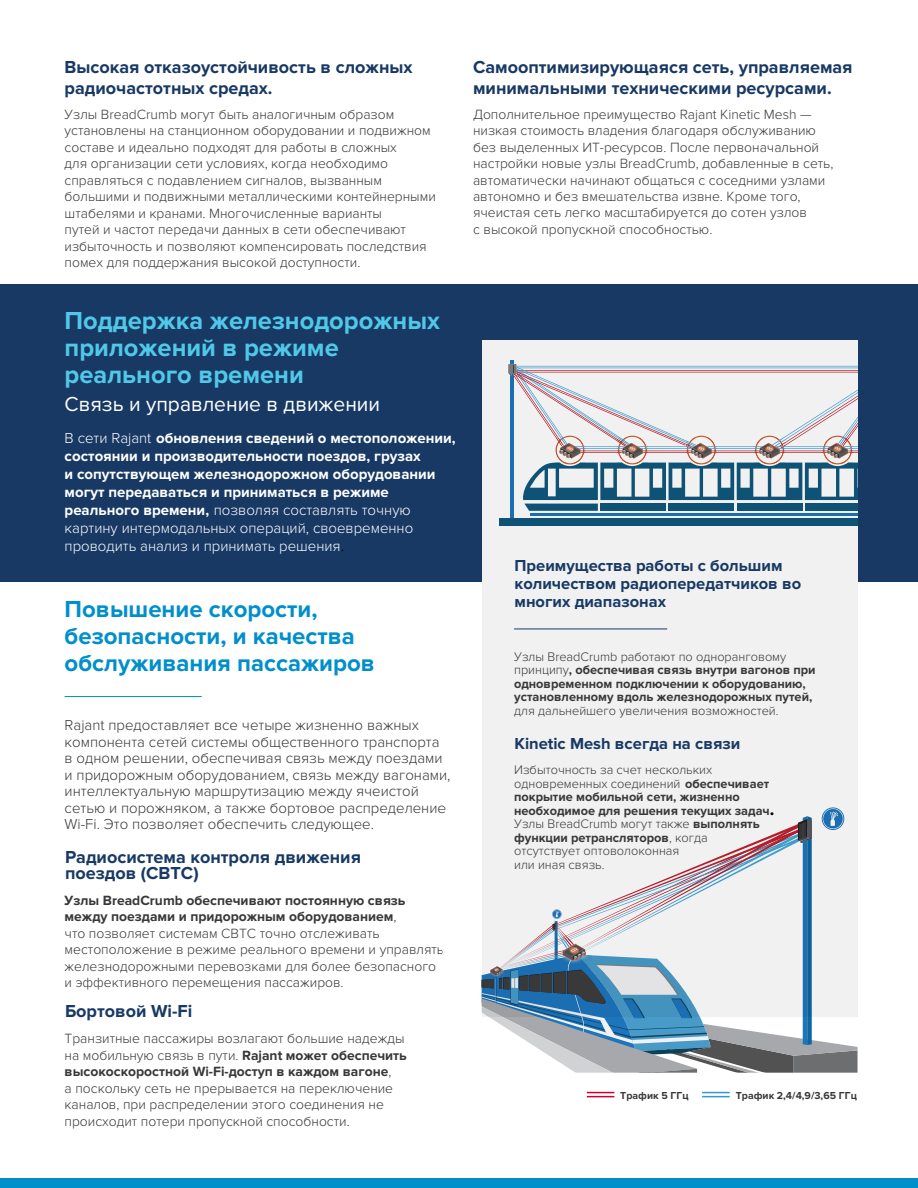
<style>
.page{position:relative;width:918px;height:1188px;background:#fff}
.page>*{position:absolute;margin:0;border:0;box-sizing:border-box;transform-origin:0 0}
.t1{font:700 25.5px/27px "Proxima Nova";color:#50c8e8}
.t2{font:700 24px/27px "Proxima Nova";color:#008fcb}
.t3{font:21px "Proxima Nova";color:#fff}
.t4{font:700 18px/21px "Proxima Nova";color:#183964}
.t5{font:700 16.5px/18px "Proxima Nova";color:#183964}
.t6{font:300 15px/16.5px "Proxima Nova";color:#383839}
.t7{font:700 15px/18px "Proxima Nova";color:#fff}
.t8{font:300 13.8px/16.5px "Proxima Nova";color:#383839}
.t9{font:300 12.9px/13.5px "Proxima Nova";color:#383839}
.t10{font:700 12.9px/13.5px "Proxima Nova";color:#383839}
.t11{font:700 10.5px "Proxima Nova";color:#383839}
.s1{font-weight:300}
.s2{font-weight:300;font-size:18px;color:#000}
.s3{font-weight:700}
.s4{font-weight:700;font-size:18px;color:#000}
</style>
<div class="page">
<div style="left:0;top:284px;width:918px;height:298px;background:#183964"></div>
<div style="left:482px;top:340px;width:376px;height:677px;background:#f1f1f2"></div>
<hr style="left:511px;top:360px;width:3px;height:159px;background:#1d75bc">
<hr style="left:530px;top:513px;width:328px;height:3px;background:#1d75bc">
<div style="left:500px;top:519px;width:358px;height:7px;background:#0e5375"></div>
<svg style="left:508px;top:364px;width:350px;height:147px"></svg>
<svg style="left:482px;top:807px;width:376px;height:266px"></svg>
<svg style="left:587px;top:1092px;width:27px;height:5px"></svg>
<svg style="left:702px;top:1092px;width:28px;height:5px"></svg>
<hr style="left:514px;top:629px;width:153px;height:1px;background:#183964">
<hr style="left:65px;top:696px;width:137px;height:1px;background:#008fcb">
<div style="left:0;top:1178px;width:918px;height:10px;background:#008fcb"></div>
<h3 class="t4" style="left:65px;top:56px;width:349px">Высокая отказоустойчивость в сложных радиочастотных средах.</h3>
<h3 class="t4" style="left:473px;top:56px;width:381px">Самооптимизирующаяся сеть, управляемая минимальными техническими ресурсами.</h3>
<p class="t8" style="left:65px;top:106px;width:373px">Узлы BreadCrumb могут быть аналогичным образом установлены на станционном оборудовании и подвижном составе и идеально подходят для работы в сложных<br>для организации сети условиях, когда необходимо справляться с подавлением сигналов, вызванным большими и подвижными металлическими контейнерными штабелями и кранами. Многочисленные варианты<br>путей и частот передачи данных в сети обеспечивают избыточность и позволяют компенсировать последствия помех для поддержания высокой доступности.</p>
<p class="t8" style="left:473px;top:106px;width:362px">Дополнительное преимущество Rajant Kinetic Mesh — низкая стоимость владения благодаря обслуживанию без выделенных ИТ-ресурсов. После первоначальной настройки новые узлы BreadCrumb, добавленные в сеть, автоматически начинают общаться с соседними узлами автономно и без вмешательства извне. Кроме того, ячеистая сеть легко масштабируется до сотен узлов<br>с высокой пропускной способностью.</p>
<h1 class="t1" style="left:65px;top:307px;width:377px">Поддержка железнодорожных приложений в режиме реального времени</h1>
<h3 class="t3" style="left:65px;top:392px;width:317px">Связь и управление в движении</h3>
<p class="t7" style="left:65px;top:429px;width:393px"><span class="s1">В сети Rajant</span> обновления сведений о местоположении, состоянии и производительности поездов, грузах<br>и сопутствующем железнодорожном оборудовании могут передаваться и приниматься в режиме реального времени, <span class="s1">позволяя составлять точную картину интермодальных операций, своевременно проводить анализ и принимать решения</span><span class="s2">.</span></p>
<h2 class="t2" style="left:65px;top:596px;width:312px">Повышение скорости, безопасности, и качества обслуживания пассажиров</h2>
<p class="t6" style="left:65px;top:717px;width:387px">Rajant предоставляет все четыре жизненно важных компонента сетей системы общественного транспорта в одном решении, обеспечивая связь между поездами и придорожным оборудованием, связь между вагонами, интеллектуальную маршрутизацию между ячеистой сетью и порожняком, а также бортовое распределение Wi-Fi. Это позволяет обеспечить следующее.</p>
<h3 class="t4" style="left:65px;top:849px;width:297px;line-height:16.5px">Радиосистема контроля движения поездов (CBTC)</h3>
<p class="t8" style="left:65px;top:892px;width:381px"><span class="s3">Узлы BreadCrumb обеспечивают постоянную связь между поездами и придорожным оборудованием</span>,<br>что позволяет системам CBTC точно отслеживать местоположение в режиме реального времени и управлять железнодорожными перевозками для более безопасного и эффективного перемещения пассажиров.</p>
<h3 class="t4" style="left:65px;top:1001px;width:129px">Бортовой Wi-Fi</h3>
<p class="t8" style="left:65px;top:1031px;width:344px">Транзитные пассажиры возлагают большие надежды на мобильную связь в пути. <span class="s3">Rajant может обеспечить высокоскоростной Wi-Fi-доступ в каждом вагоне</span>,<br>а поскольку сеть не прерывается на переключение каналов, при распределении этого соединения не происходит потери пропускной способности.</p>
<p class="t5" style="left:515px;top:556px;width:288px">Преимущества работы с большим количеством радиопередатчиков во многих диапазонах</p>
<p class="t10" style="left:514px;top:650px;width:303px"><span class="s1">Узлы BreadCrumb работают по одноранговому принципу</span>, обеспечивая связь внутри вагонов при одновременном подключении к оборудованию, установленному вдоль железнодорожных путей,</p>
<p class="t9" style="left:514px;top:704px;width:266px">для дальнейшего увеличения возможностей.</p>
<p class="t5" style="left:515px;top:735px;width:227px">Kinetic Mesh всегда на связи</p>
<p class="t9" style="left:514px;top:763px;width:262px">Избыточность за счет нескольких одновременных соединений <span class="s3">обеспечивает покрытие мобильной сети, жизненно необходимое для решения текущих задач</span><span class="s4">.<br></span>Узлы BreadCrumb могут также <span class="s3">выполнять функции ретрансляторов</span>, когда отсутствует оптоволоконная<br>или иная связь.</p>
<p class="t11" style="left:620px;top:1089px;width:70px">Трафик 5 ГГц</p>
<p class="t11" style="left:736px;top:1089px;width:123px">Трафик 2,4/4,9/3,65 ГГц</p>
</div>
